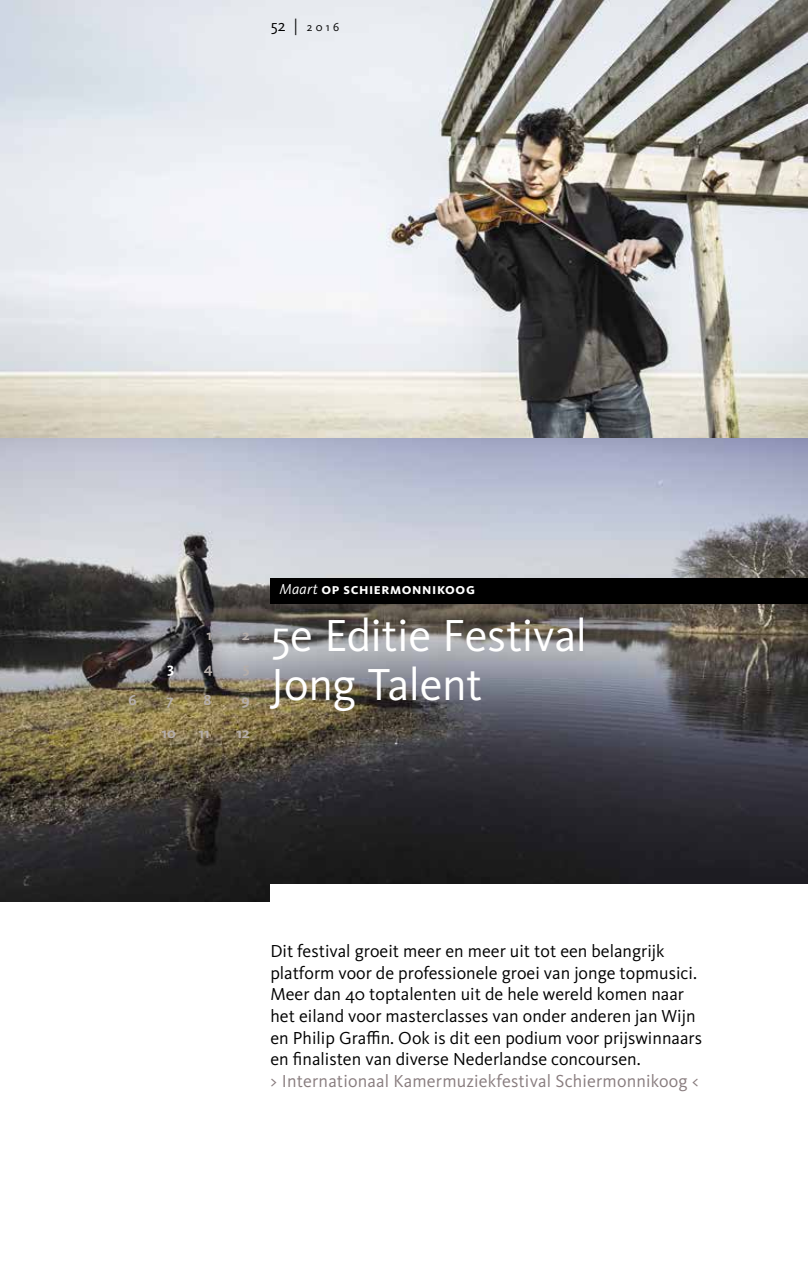
<style>
.page{position:relative;width:808px;height:1263px;background:#fff}
.page>*{position:absolute;margin:0;border:0;box-sizing:border-box;transform-origin:0 0}
.t1{font:46.5px/49.5px "Kievit OT";letter-spacing:-.01em;color:#fff}
.t2{font:18px/21.6px "Kievit OT";color:#000}
.t3{font:18px "Kievit OT";letter-spacing:.01em;color:#887c7e}
.t4{font:700 15px "Kievit OT";letter-spacing:.04em;color:#fff}
.t5{font:700 15px "Kievit OT";color:#b6aeaa}
.t6{font:12px "Kievit OT";color:#000}
.s1{font-size:16.5px}
.s2{font-weight:400;font-style:italic}
</style>
<div class="page">
<img style="left:0;top:0;width:808px;height:901px">
<div style="left:271px;top:884px;width:537px;height:26px;background:#fff"></div>
<div style="left:271px;top:578px;width:537px;height:26px;background:#000"></div>
<p class="t6" style="left:271px;top:20px;width:70px"><span class="s1">52 |</span> 2016</p>
<p class="t5" style="left:207px;top:627px;width:7px">1</p>
<p class="t5" style="left:242px;top:627px;width:9px">2</p>
<p class="t4" style="left:167px;top:659px;width:8px">3</p>
<p class="t5" style="left:204px;top:659px;width:11px">4</p>
<p class="t5" style="left:243px;top:659px;width:8px">5</p>
<p class="t5" style="left:129px;top:692px;width:10px">6</p>
<p class="t5" style="left:166px;top:692px;width:9px">7</p>
<p class="t5" style="left:203px;top:692px;width:10px">8</p>
<p class="t5" style="left:241px;top:692px;width:10px">9</p>
<p class="t5" style="left:162px;top:724px;width:16px">10</p>
<p class="t5" style="left:198px;top:724px;width:13px">11</p>
<p class="t5" style="left:237px;top:724px;width:15px">12</p>
<p class="t4" style="left:279px;top:580px;width:197px"><span class="s2">Maart</span> op schiermonnikoog</p>
<h1 class="t1" style="left:271px;top:611px;width:318px">5e Editie Festival<br>Jong Talent</h1>
<p class="t2" style="left:270px;top:940px;width:433px">Dit festival groeit meer en meer uit tot een belangrijk platform voor de professionele groei van jonge topmusici.<br>Meer dan 40 toptalenten uit de hele wereld komen naar het eiland voor masterclasses van onder anderen jan Wijn en Philip Graffin. Ook is dit een podium voor prijswinnaars en finalisten van diverse Nederlandse concoursen.</p>
<p class="t3" style="left:270px;top:1071px;width:430px">&gt; Internationaal Kamermuziekfestival Schiermonnikoog &lt;</p>
</div>
